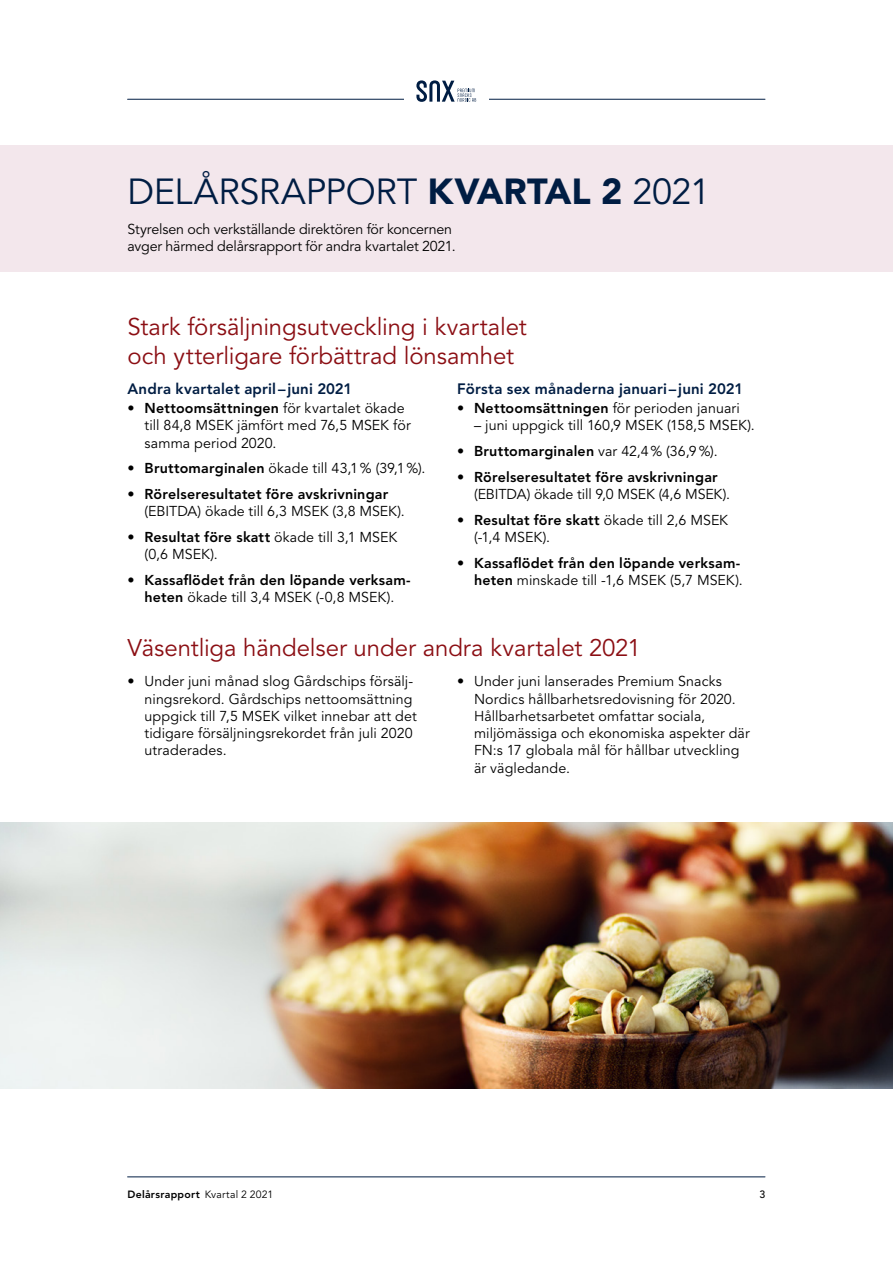
<style>
.page{position:relative;width:893px;height:1263px;background:#fff}
.page>*{position:absolute;margin:0;border:0;box-sizing:border-box;transform-origin:0 0}
.t1{font:36px "Avenir LT Std";letter-spacing:-.01em;color:#001d43}
.H2_spänn_över{font:24px/28.5px "Avenir LT Std";letter-spacing:-.005em;color:#8b0e13}
.t2{font:800 15px "Avenir LT Std";letter-spacing:.01em;color:#001d43}
.Bröd{font:14.25px/17.2px "Avenir LT Std";letter-spacing:.005em;color:#000}
.t3{font:800 14.25px/17.2px "Avenir LT Std";letter-spacing:.015em;color:#000;text-align:center}
.t4{font:800 10.5px "Avenir LT Std";letter-spacing:.025em;color:#000}
.t5{font:500 10.5px "Avenir LT Std";color:#000}
.s1{font-weight:900}
.s2{font-weight:800}
.s3{font-weight:400}
</style>
<div class="page">
<div style="left:0;top:145px;width:893px;height:127px;background:#f3e7ec"></div>
<hr style="left:128px;top:1176px;width:637px;height:1px;background:#001d43">
<hr style="left:128px;top:99px;width:637px;height:1px;background:#001d43">
<div style="left:404px;top:74px;width:84px;height:34px;background:#fff"></div>
<svg style="left:416px;top:80px;width:60px;height:22px"></svg>
<img style="left:0;top:823px;width:893px;height:266px">
<h1 class="t1" style="left:128px;top:171px;width:584px">DELÅRSRAPPORT <span class="s1">KVARTAL 2</span> 2021</h1>
<p class="Bröd" style="left:128px;top:221px;width:330px">Styrelsen och verkställande direktören för koncernen avger härmed delårsrapport för andra kvartalet 2021.</p>
<p class="H2_spänn_över" style="left:128px;top:313px;width:401px">Stark försäljningsutveckling i kvartalet och ytterligare förbättrad lönsamhet</p>
<h3 class="t2" style="left:128px;top:380px;width:226px">Andra kvartalet april– juni 2021</h3>
<p class="Bröd" style="left:145px;top:400px;width:268px;text-indent:-17px">• <span class="s2">Nettoomsättningen</span> för kvartalet ökade till 84,8 MSEK jämfört med 76,5 MSEK för samma period 2020.</p>
<p class="Bröd" style="left:128px;top:460px;width:299px">• <span class="s2">Bruttomarginalen</span> ökade till 43,1% (39,1%).</p>
<p class="Bröd" style="left:145px;top:486px;width:262px;text-indent:-17px">• <span class="s2">Rörelseresultatet före avskrivningar </span>(EBITDA) ökade till 6,3 MSEK (3,8 MSEK).</p>
<p class="Bröd" style="left:145px;top:529px;width:254px;text-indent:-17px">• <span class="s2">Resultat före skatt</span> ökade till 3,1 MSEK (0,6 MSEK).</p>
<p class="t3" style="left:128px;top:571px;width:285px"><span class="s3">•</span> Kassaflödet från den löpande verksam&shy;heten <span class="s3">ökade till 3,4 MSEK (-0,8 MSEK).</span></p>
<h3 class="t2" style="left:457px;top:380px;width:288px">Första sex månaderna januari–juni 2021</h3>
<p class="Bröd" style="left:457px;top:400px;width:284px">• <span class="s2">Nettoomsättningen</span> för perioden januari</p>
<p class="Bröd" style="left:474px;top:417px;width:282px">– juni uppgick till 160,9 MSEK (158,5 MSEK).</p>
<p class="Bröd" style="left:457px;top:443px;width:262px">• <span class="s2">Bruttomarginalen</span> var 42,4% (36,9%).</p>
<p class="Bröd" style="left:474px;top:469px;width:257px;text-indent:-17px">• <span class="s2">Rörelseresultatet före avskrivningar </span>(EBITDA) ökade till 9,0 MSEK (4,6 MSEK).</p>
<p class="Bröd" style="left:474px;top:512px;width:256px;text-indent:-17px">• <span class="s2">Resultat före skatt</span> ökade till 2,6 MSEK (-1,4 MSEK).</p>
<p class="t3" style="left:457px;top:554px;width:287px;text-align:right"><span class="s3">•</span> Kassaflödet från den löpande verksam&shy;heten <span class="s3">minskade till -1,6 MSEK (5,7 MSEK).</span></p>
<p class="H2_spänn_över" style="left:128px;top:634px;width:515px">Väsentliga händelser under andra kvartalet 2021</p>
<p class="Bröd" style="left:145px;top:673px;width:274px;text-indent:-17px">• Under juni månad slog Gårdschips försälj&shy;ningsrekord. Gårdschips nettoomsättning uppgick till 7,5 MSEK vilket innebar att det tidigare försäljningsrekordet från juli 2020 utraderades.</p>
<p class="Bröd" style="left:474px;top:673px;width:277px;text-indent:-17px">• Under juni lanserades Premium Snacks Nordics hållbarhetsredovisning för 2020.<br>Hållbarhetsarbetet omfattar sociala, miljömässiga och ekonomiska aspekter där FN:s 17 globala mål för hållbar utveckling är vägledande.</p>
<p class="t4" style="left:128px;top:1188px;width:147px">Delårsrapport <span class="s3">Kvartal 2 2021</span></p>
<p class="t5" style="left:760px;top:1188px;width:7px">3</p>
</div>
